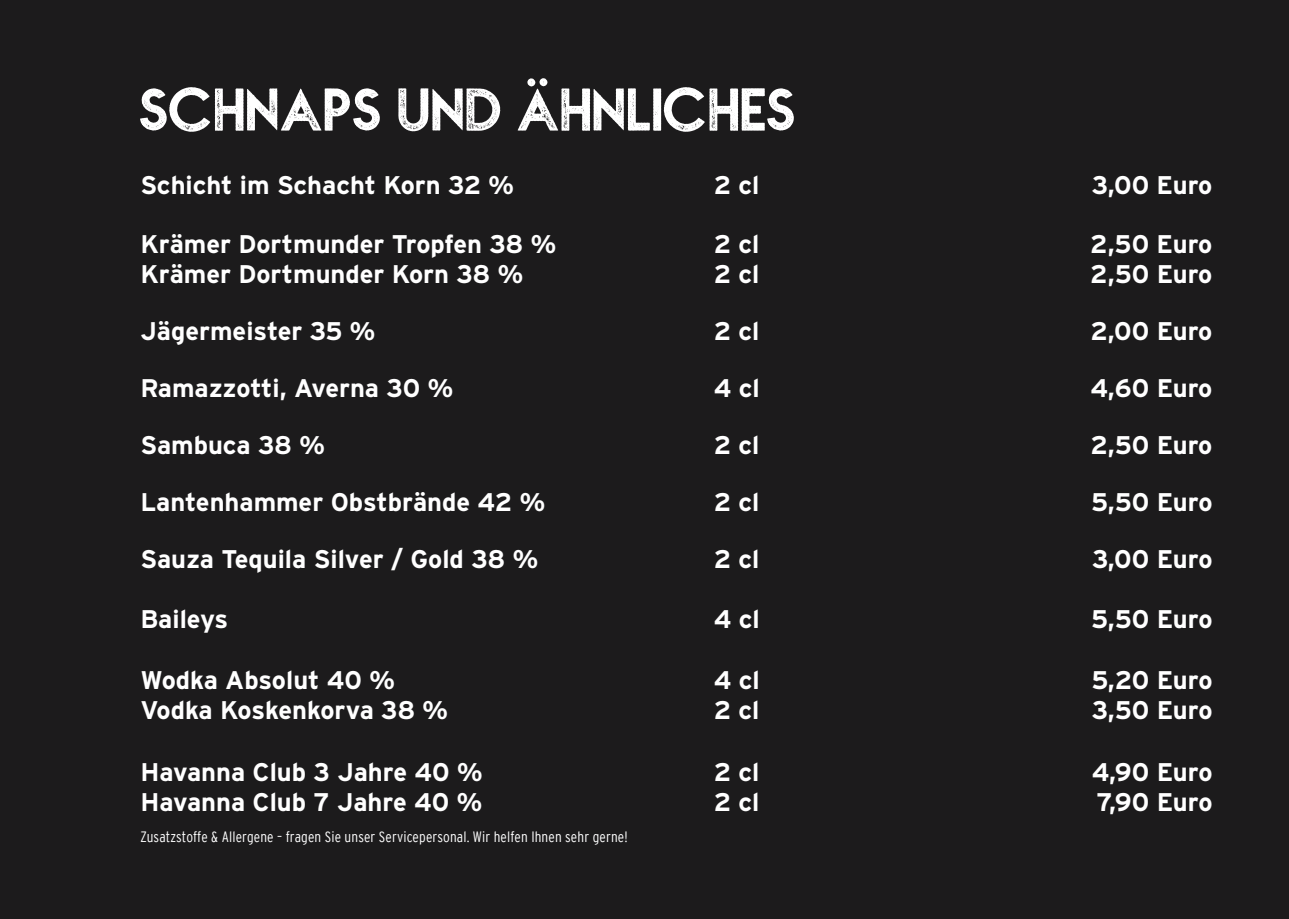
<style>
.page{position:relative;width:1289px;height:919px;background:#fff}
.page>*{position:absolute;margin:0;border:0;box-sizing:border-box;transform-origin:0 0}
.t1{font:700 67.5px "NOVASTAMP";letter-spacing:.02em;color:#fff}
.t2{font:700 25.5px "Interstate";color:#fff}
.t3{font:300 condensed 15px "Interstate";letter-spacing:.01em;color:#fff}
</style>
<div class="page">
<div style="left:0;top:0;width:1288px;height:918px;background:#1c1b1c"></div>
<h1 class="t1" style="left:140px;top:72px;width:656px">SCHNAPS UND ÄHNLICHES</h1>
<p class="t2" style="left:140px;top:170px;width:375px">Schicht im Schacht Korn 32 %</p>
<p class="t2" style="left:713px;top:170px;width:47px">2 cl</p>
<p class="t2" style="left:1091px;top:170px;width:122px">3,00 Euro</p>
<p class="t2" style="left:140px;top:229px;width:417px">Krämer Dortmunder Tropfen 38 %</p>
<p class="t2" style="left:713px;top:229px;width:47px">2 cl</p>
<p class="t2" style="left:1090px;top:229px;width:124px">2,50 Euro</p>
<p class="t2" style="left:140px;top:260px;width:384px">Krämer Dortmunder Korn 38 %</p>
<p class="t2" style="left:713px;top:260px;width:47px">2 cl</p>
<p class="t2" style="left:1090px;top:260px;width:124px">2,50 Euro</p>
<p class="t2" style="left:140px;top:317px;width:236px">Jägermeister 35 %</p>
<p class="t2" style="left:713px;top:317px;width:47px">2 cl</p>
<p class="t2" style="left:1090px;top:317px;width:123px">2,00 Euro</p>
<p class="t2" style="left:140px;top:374px;width:314px">Ramazzotti, Averna 30 %</p>
<p class="t2" style="left:713px;top:374px;width:48px">4 cl</p>
<p class="t2" style="left:1090px;top:374px;width:123px">4,60 Euro</p>
<p class="t2" style="left:140px;top:431px;width:186px">Sambuca 38 %</p>
<p class="t2" style="left:713px;top:431px;width:47px">2 cl</p>
<p class="t2" style="left:1090px;top:431px;width:124px">2,50 Euro</p>
<p class="t2" style="left:140px;top:488px;width:406px">Lantenhammer Obstbrände 42 %</p>
<p class="t2" style="left:713px;top:488px;width:47px">2 cl</p>
<p class="t2" style="left:1091px;top:488px;width:123px">5,50 Euro</p>
<p class="t2" style="left:140px;top:545px;width:399px">Sauza Tequila Silver / Gold 38 %</p>
<p class="t2" style="left:713px;top:545px;width:47px">2 cl</p>
<p class="t2" style="left:1091px;top:545px;width:122px">3,00 Euro</p>
<p class="t2" style="left:140px;top:604px;width:89px">Baileys</p>
<p class="t2" style="left:713px;top:604px;width:48px">4 cl</p>
<p class="t2" style="left:1091px;top:604px;width:123px">5,50 Euro</p>
<p class="t2" style="left:140px;top:665px;width:256px">Wodka Absolut 40 %</p>
<p class="t2" style="left:713px;top:665px;width:48px">4 cl</p>
<p class="t2" style="left:1091px;top:665px;width:123px">5,20 Euro</p>
<p class="t2" style="left:140px;top:696px;width:309px">Vodka Koskenkorva 38 %</p>
<p class="t2" style="left:713px;top:696px;width:47px">2 cl</p>
<p class="t2" style="left:1091px;top:696px;width:122px">3,50 Euro</p>
<p class="t2" style="left:140px;top:757px;width:344px">Havanna Club 3 Jahre 40 %</p>
<p class="t2" style="left:713px;top:757px;width:47px">2 cl</p>
<p class="t2" style="left:1091px;top:757px;width:122px">4,90 Euro</p>
<p class="t2" style="left:140px;top:788px;width:343px">Havanna Club 7 Jahre 40 %</p>
<p class="t2" style="left:713px;top:788px;width:47px">2 cl</p>
<p class="t2" style="left:1096px;top:788px;width:117px">7,90 Euro</p>
<p class="t3" style="left:140px;top:828px;width:489px">Zusatzstoffe &amp; Allergene – fragen Sie unser Servicepersonal. Wir helfen Ihnen sehr gerne!</p>
</div>
